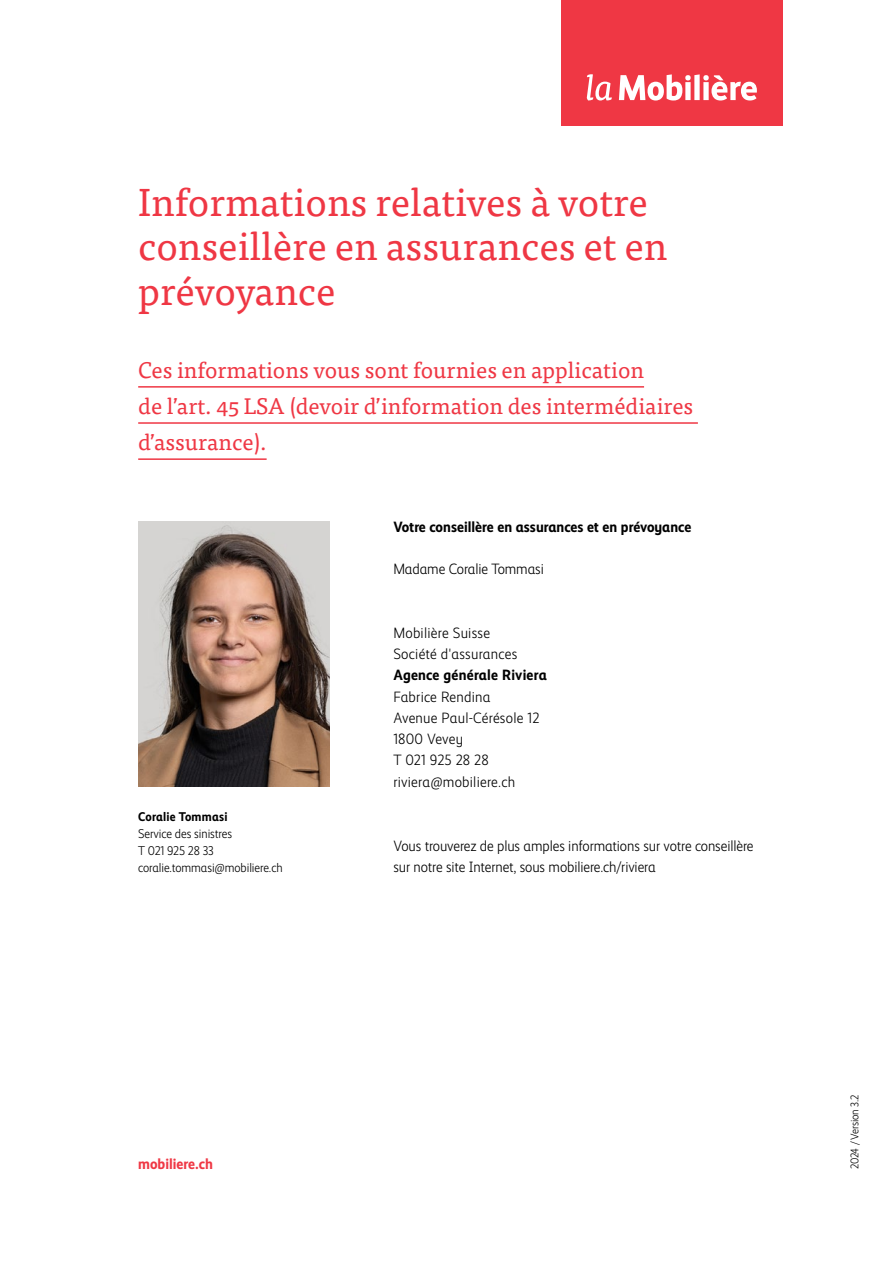
<style>
.page{position:relative;width:893px;height:1263px;background:#fff}
.page>*{position:absolute;margin:0;border:0;box-sizing:border-box;transform-origin:0 0}
.subheadline-1{font:39px/44.7px "Tisa Pro";color:#ef3744}
.Lead_Unterstrichen_1{font:22.5px/36.2px "Tisa Pro";color:#ef3744}
.paragraph_aftersubhe{font:300 15px/21.3px "Mobiliar Realist";letter-spacing:-.005em;color:#000}
.Adresse{font:300 15px/21.3px "Mobiliar Realist";letter-spacing:.015em;color:#000}
.subheadline-2{font:700 15px "Mobiliar Realist";color:#000}
.Standort{font:700 15px "Mobiliar Realist";letter-spacing:.015em;color:#000}
.Email{font:300 15px "Mobiliar Realist";letter-spacing:.015em;color:#000}
.paragraph_01{font:300 15px "Mobiliar Realist";letter-spacing:-.005em;color:#000}
.t1{font:700 15px "Mobiliar Realist";color:#ef3744}
.paragraph_02{font:300 12.75px "Mobiliar Realist";letter-spacing:-.005em;color:#000}
.paragraph_02-2{font:700 12.75px "Mobiliar Realist";letter-spacing:.015em;color:#000}
.paragraph{font:300 11.25px "Mobiliar Realist";letter-spacing:-.005em;color:#000}
</style>
<div class="page">
<hr style="left:138px;top:386px;width:506px;height:2px;background:#ef3744">
<hr style="left:138px;top:422px;width:560px;height:2px;background:#ef3744">
<hr style="left:138px;top:458px;width:129px;height:2px;background:#ef3744">
<img style="left:138px;top:521px;width:192px;height:266px">
<div style="left:561px;top:0;width:221px;height:125px;background:#ef3744"></div>
<svg style="left:619px;top:74px;width:138px;height:27px"></svg>
<svg style="left:587px;top:74px;width:25px;height:26px"></svg>
<p class="subheadline-1" style="left:138px;top:177px;width:531px">Informations relatives à votre conseillère en assurances et en prévoyance</p>
<p class="Lead_Unterstrichen_1" style="left:138px;top:351px;width:557px">Ces informations vous sont fournies en application<br>de lʼart. 45 LSA (devoir dʼinformation des intermédiaires dʼassurance).</p>
<p class="subheadline-2" style="left:393px;top:518px;width:299px">Votre conseillère en assurances et en prévoyance</p>
<p class="paragraph_01" style="left:393px;top:561px;width:152px">Madame Coralie Tommasi</p>
<p class="paragraph_02-2" style="left:138px;top:809px;width:91px">Coralie Tommasi</p>
<p class="paragraph_02" style="left:138px;top:826px;width:96px">Service des sinistres</p>
<p class="paragraph_02" style="left:138px;top:843px;width:77px">T 021 925 28 33</p>
<p class="paragraph_02" style="left:138px;top:860px;width:146px">coralie.tommasi@mobiliere.ch</p>
<p class="Adresse" style="left:393px;top:622px;width:125px">Mobilière Suisse<br>Société d'assurances</p>
<p class="Standort" style="left:393px;top:666px;width:155px">Agence générale Riviera</p>
<p class="Adresse" style="left:393px;top:686px;width:99px">Fabrice Rendina</p>
<p class="Adresse" style="left:393px;top:707px;width:148px">Avenue Paul-Cérésole 12</p>
<p class="Adresse" style="left:393px;top:729px;width:71px">1800 Vevey</p>
<p class="Adresse" style="left:393px;top:750px;width:97px">T 021 925 28 28</p>
<p class="Email" style="left:393px;top:773px;width:123px">riviera@mobiliere.ch</p>
<p class="paragraph_aftersubhe" style="left:393px;top:835px;width:362px">Vous trouverez de plus amples informations sur votre conseillère sur notre site Internet, sous mobiliere.ch/riviera</p>
<p class="t1" style="left:138px;top:1155px;width:76px">mobiliere.ch</p>
<p class="paragraph" style="left:848px;top:1169px;width:77px;rotate:-90deg">2024 /Version 3.2</p>
</div>
